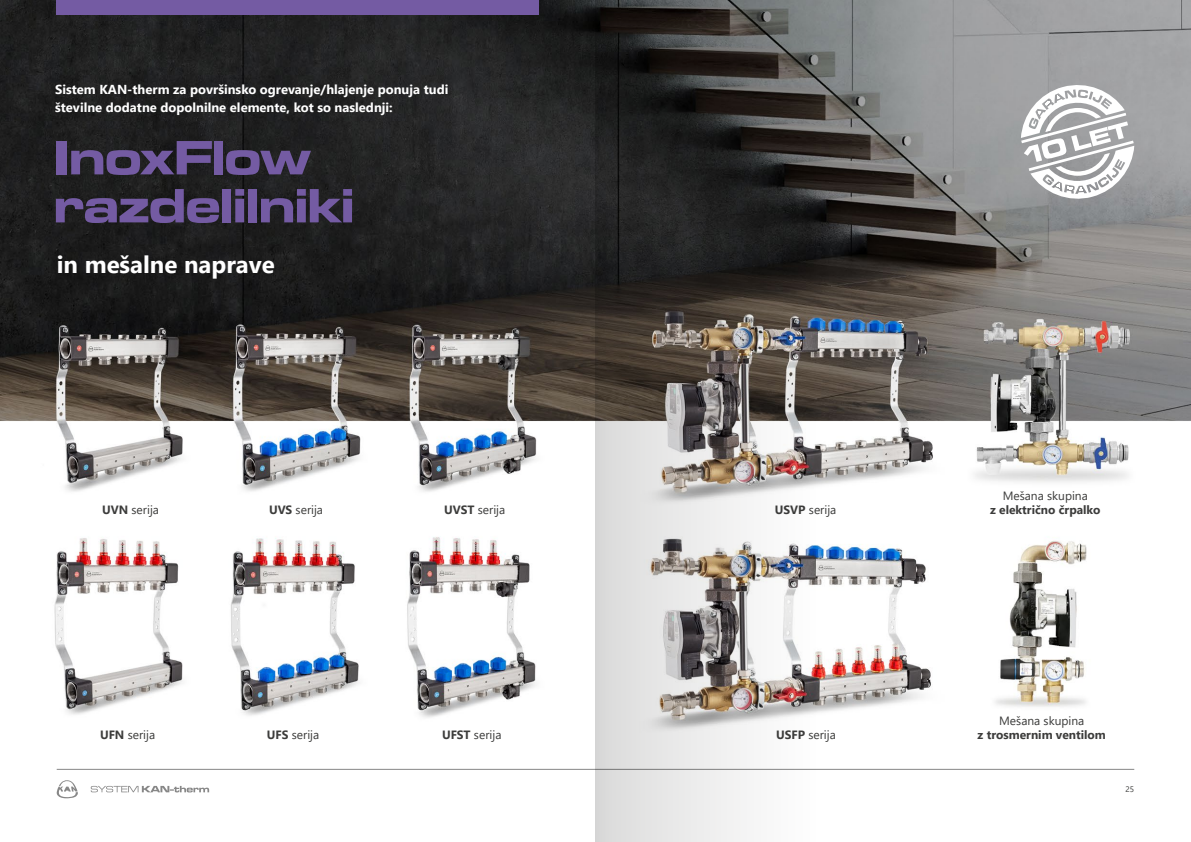
<style>
.page{position:relative;width:1191px;height:842px;background:#fff}
.page>*{position:absolute;margin:0;border:0;box-sizing:border-box;transform-origin:0 0}
.t1{font:50px/48px "Microgramma D Bol Ext";color:#745ba3}
.t2{font:700 24px "Segoe UI";color:#fff}
.t3{font:700 13px/18px "Segoe UI";color:#fff}
.t4{font:12px "Segoe UI";color:#3c3c3b}
.t5{font:700 12px "Segoe UI";color:#3c3c3b}
.t6{font:8px "Segoe UI";color:#3c3c3b}
.s1{font-weight:700}
</style>
<div class="page">
<svg style="left:57px;top:780px;width:21px;height:18px"></svg>
<svg style="left:91px;top:786px;width:118px;height:6px"></svg>
<img style="left:0;top:0;width:1191px;height:770px">
<hr style="left:57px;top:769px;width:1077px;height:1px;background:#878787">
<div style="left:57px;top:0;width:482px;height:14px;background:#745ba3"></div>
<svg style="left:1021px;top:81px;width:113px;height:122px"></svg>
<svg style="left:595px;top:0;width:221px;height:842px;background:#858280"></svg>
<p class="t3" style="left:55px;top:80px;width:395px">Sistem KAN-therm za površinsko ogrevanje/hlajenje ponuja tudi številne dodatne dopolnilne elemente, kot so naslednji:</p>
<h1 class="t1" style="left:54px;top:134px;width:302px">InoxFlow razdelilniki</h1>
<h2 class="t2" style="left:57px;top:242px;width:219px">in mešalne naprave</h2>
<p class="t4" style="left:102px;top:498px;width:58px"><span class="s1">UVN</span> serija</p>
<p class="t4" style="left:269px;top:498px;width:56px"><span class="s1">UVS</span> serija</p>
<p class="t4" style="left:444px;top:498px;width:63px"><span class="s1">UVST</span> serija</p>
<p class="t4" style="left:100px;top:724px;width:57px"><span class="s1">UFN</span> serija</p>
<p class="t4" style="left:267px;top:724px;width:54px"><span class="s1">UFS</span> serija</p>
<p class="t4" style="left:442px;top:724px;width:61px"><span class="s1">UFST</span> serija</p>
<p class="t4" style="left:775px;top:498px;width:63px"><span class="s1">USVP</span> serija</p>
<p class="t4" style="left:1002px;top:484px;width:87px">Mešana skupina</p>
<p class="t5" style="left:990px;top:498px;width:112px">z električno črpalko</p>
<p class="t4" style="left:999px;top:710px;width:87px">Mešana skupina</p>
<p class="t4" style="left:776px;top:724px;width:61px"><span class="s1">USFP</span> serija</p>
<p class="t5" style="left:977px;top:724px;width:130px">z trosmernim ventilom</p>
<p class="t6" style="left:1125px;top:781px;width:10px">25</p>
</div>
